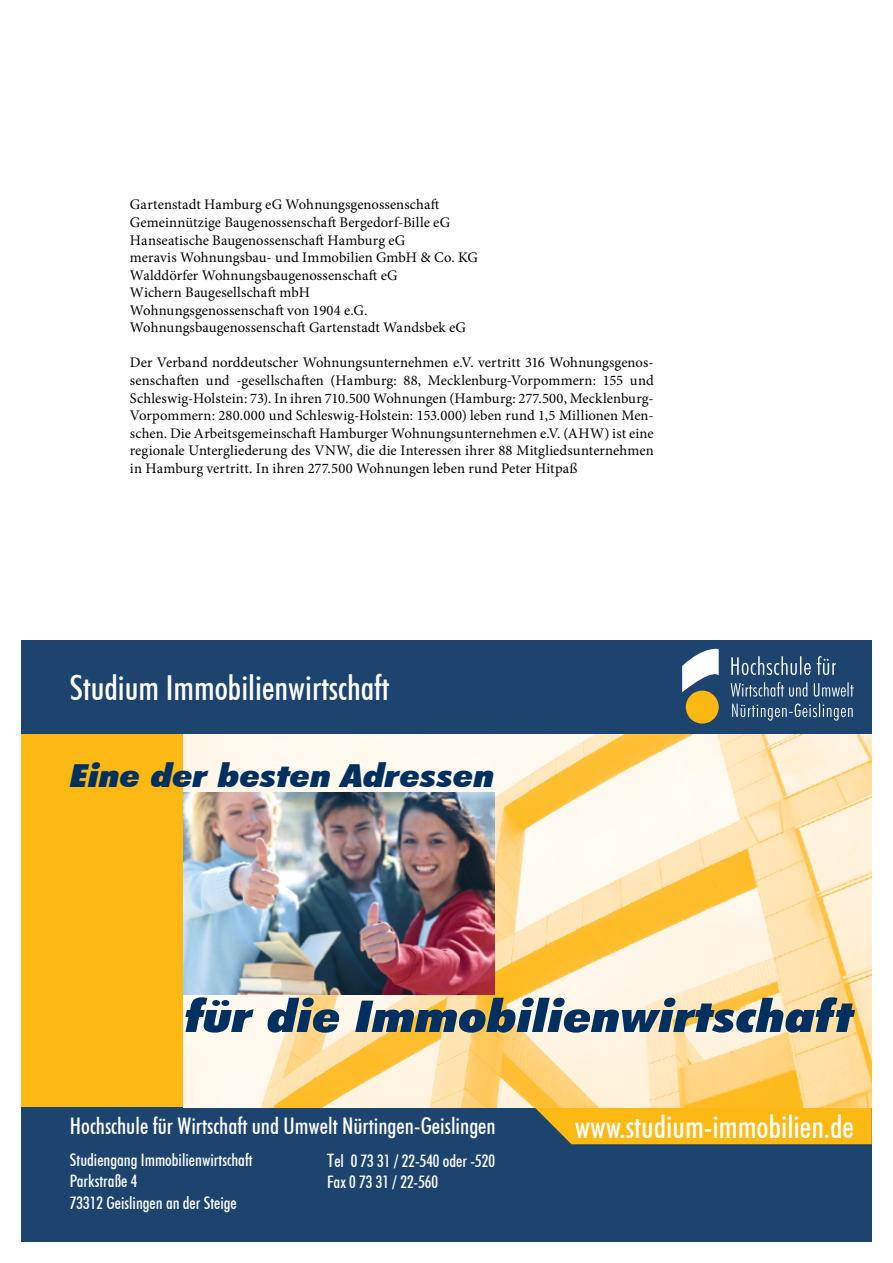
<style>
.page{position:relative;width:893px;height:1263px;background:#fff}
.page>*{position:absolute;margin:0;border:0;box-sizing:border-box;transform-origin:0 0}
.t1{font:italic 900 condensed 43.95px "Futura BT";letter-spacing:.005em;color:#00305f;scale:1.32 1}
.t2{font:500 condensed 34.35px "Futura BT";color:#fff}
.t3{font:italic 900 condensed 31.8px "Futura BT";letter-spacing:.005em;color:#00305f;scale:1.32 1}
.t4{font:500 condensed 31.5px "Futura BT";color:#fff}
.t5{font:500 condensed 22.95px "Futura BT";color:#fff}
.t6{font:500 condensed 17.25px/21.5px "Futura BT";color:#fff}
.Fließtext_erste_Zeil{font:14.7px/17.5px "Minion Pro";letter-spacing:.005em;color:#000;text-align:justify}
.s1{font-size:18.45px}
</style>
<div class="page">
<div style="left:21px;top:641px;width:851px;height:93px;background:#1d436f"></div>
<div style="left:21px;top:734px;width:163px;height:374px;background:#fdb913"></div>
<div style="left:21px;top:1108px;width:851px;height:134px;background:#1d436f"></div>
<div style="left:535px;top:1108px;width:337px;height:36px;background:#fdb913"></div>
<svg style="left:731px;top:656px;width:123px;height:65px"></svg>
<svg style="left:682px;top:648px;width:37px;height:44px"></svg>
<div style="left:686px;top:691px;width:33px;height:32px;background:#fdb913;border-radius:50%"></div>
<img style="left:184px;top:734px;width:688px;height:374px">
<img style="left:184px;top:792px;width:310px;height:202px">
<p class="Fließtext_erste_Zeil" style="left:130px;top:196px;width:311px">Gartenstadt Hamburg eG Wohnungsgenossenschaft</p>
<p class="Fließtext_erste_Zeil" style="left:130px;top:214px;width:322px">Gemeinnützige Baugenossenschaft Bergedorf-Bille eG</p>
<p class="Fließtext_erste_Zeil" style="left:130px;top:231px;width:277px">Hanseatische Baugenossenschaft Hamburg eG</p>
<p class="Fließtext_erste_Zeil" style="left:130px;top:249px;width:349px">meravis Wohnungsbau- und Immobilien GmbH &amp; Co. KG</p>
<p class="Fließtext_erste_Zeil" style="left:130px;top:266px;width:269px">Walddörfer Wohnungsbaugenossenschaft eG</p>
<p class="Fließtext_erste_Zeil" style="left:130px;top:284px;width:181px">Wichern Baugesellschaft mbH</p>
<p class="Fließtext_erste_Zeil" style="left:130px;top:301px;width:239px">Wohnungsgenossenschaft von 1904 e.G.</p>
<p class="Fließtext_erste_Zeil" style="left:130px;top:319px;width:338px">Wohnungsbaugenossenschaft Gartenstadt Wandsbek eG</p>
<p class="Fließtext_erste_Zeil" style="left:130px;top:354px;width:525px">Der Verband norddeutscher Wohnungsunternehmen e.V. vertritt 316 Wohnungsgenos&shy;senschaften und -gesellschaften (Hamburg: 88, Mecklenburg-Vorpommern: 155 und Schleswig-Holstein: 73). In ihren 710.500 Wohnungen (Hamburg: 277.500, Mecklenburg-Vorpommern: 280.000 und Schleswig-Holstein: 153.000) leben rund 1,5 Millionen Men&shy;schen. Die Arbeitsgemeinschaft Hamburger Wohnungsunternehmen e.V. (AHW) ist eine regionale Untergliederung des VNW, die die Interessen ihrer 88 Mitgliedsunternehmen in Hamburg vertritt. In ihren 277.500 Wohnungen leben rund Peter Hitpaß</p>
<p class="t2" style="left:70px;top:667px;width:321px">Studium Immobilienwirtschaft</p>
<p class="t3" style="left:71px;top:756px;width:323px">Eine der besten Adressen</p>
<p class="t1" style="left:185px;top:989px;width:508px">für die Immobilienwirtschaft</p>
<p class="t5" style="left:70px;top:1112px;width:427px">Hochschule für Wirtschaft und Umwelt Nürtingen-Geislingen</p>
<p class="t6" style="left:70px;top:1149px;width:184px">Studiengang Immobilienwirtschaft<br>Parkstraße 4<br>73312 Geislingen an der Steige</p>
<p class="t6" style="left:327px;top:1150px;width:169px"><span class="s1">T</span>el 0 73 31 / 22-540 oder -520<br>Fax 0 73 31 / 22-560</p>
<p class="t4" style="left:575px;top:1108px;width:281px">www.studium-immobilien.de</p>
</div>
